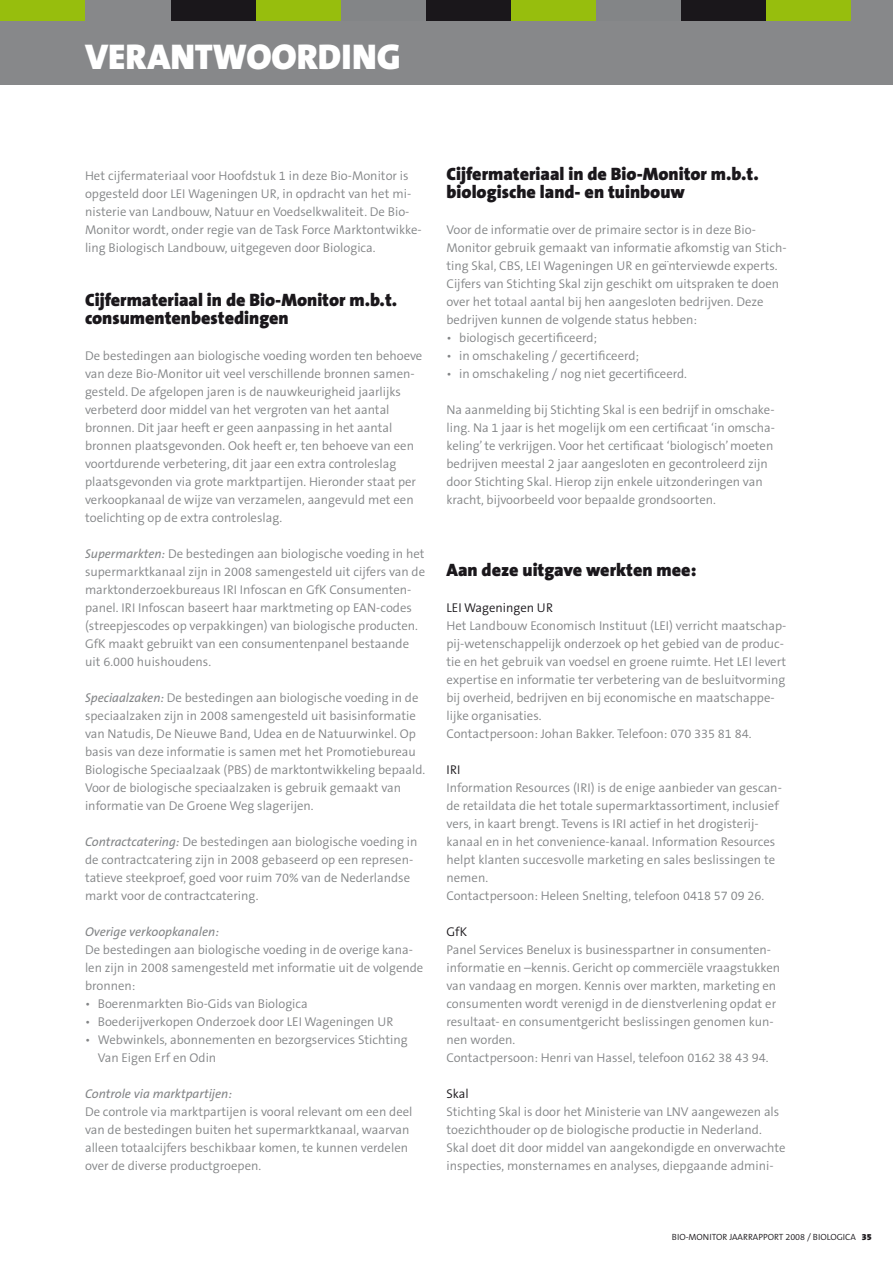
<style>
.page{position:relative;width:893px;height:1263px;background:#fff}
.page>*{position:absolute;margin:0;border:0;box-sizing:border-box;transform-origin:0 0}
.t1{font:900 36px "The Sans B9";color:#fff}
.t2{font:900 18px/18px "The Sans B9";color:#1a171b}
.t3{font:300 12.75px/18px "The Sans B4";color:#838587}
.t4{font:italic 12.75px "The Sans B5 Plain";color:#838587}
.t5{font:300 12.75px "The Sans B4";color:#1a171b}
.t6{font:300 9px "The Sans B4";color:#1a171b}
.s1{font-family:"The Sans B5 Plain";font-weight:400;font-style:italic}
.s2{font-family:"The Sans B9";font-weight:900}
</style>
<div class="page">
<div style="left:850px;top:0;width:43px;height:21px;background:#87888a"></div>
<div style="left:765px;top:0;width:85px;height:21px;background:#97be0d"></div>
<div style="left:680px;top:0;width:85px;height:21px;background:#1a171b"></div>
<div style="left:595px;top:0;width:85px;height:21px;background:#838587"></div>
<div style="left:0;top:0;width:85px;height:21px;background:#97be0d"></div>
<div style="left:510px;top:0;width:85px;height:21px;background:#97be0d"></div>
<div style="left:425px;top:0;width:85px;height:21px;background:#1a171b"></div>
<div style="left:340px;top:0;width:85px;height:21px;background:#838587"></div>
<div style="left:255px;top:0;width:85px;height:21px;background:#97be0d"></div>
<div style="left:170px;top:0;width:85px;height:21px;background:#1a171b"></div>
<div style="left:85px;top:0;width:85px;height:21px;background:#87888a"></div>
<div style="left:0;top:21px;width:893px;height:64px;background:#87888a"></div>
<h1 class="t1" style="left:85px;top:38px;width:112px">Verantw</h1>
<h1 class="t1" style="left:246px;top:38px;width:71px">oordin</h1>
<h1 class="t1" style="left:377px;top:38px;width:25px">g</h1>
<p class="t3" style="left:85px;top:167px;width:338px">Het cijfermateriaal voor Hoofdstuk 1 in deze Bio-Monitor is opgesteld door LEI Wageningen UR, in opdracht van het mi&shy;nisterie van Landbouw, Natuur en Voedselkwaliteit. De Bio-Monitor wordt, onder regie van de Task Force Marktontwikke&shy;ling Biologisch Landbouw, uitgegeven door Biologica.</p>
<h2 class="t2" style="left:85px;top:291px;width:314px">Cijfermateriaal in de Bio-Monitor m.b.t. consumentenbestedingen</h2>
<p class="t3" style="left:85px;top:347px;width:339px">De bestedingen aan biologische voeding worden ten behoeve van deze Bio-Monitor uit veel verschillende bronnen samen&shy;gesteld. De afgelopen jaren is de nauwkeurigheid jaarlijks verbeterd door middel van het vergroten van het aantal bronnen. Dit jaar heeft er geen aanpassing in het aantal bronnen plaatsgevonden. Ook heeft er, ten behoeve van een voortdurende verbetering, dit jaar een extra controleslag plaatsgevonden via grote marktpartijen. Hieronder staat per verkoopkanaal de wijze van verzamelen, aangevuld met een toelichting op de extra controleslag.</p>
<p class="t3" style="left:85px;top:545px;width:342px"><span class="s1">Supermarkten:</span> De bestedingen aan biologische voeding in het supermarktkanaal zijn in 2008 samengesteld uit cijfers van de marktonderzoekbureaus IRI I nfoscan en GfK Consumenten&shy;panel. IRI I nfoscan baseert haar marktmeting op EAN-codes (streepjescodes op verpakkingen) van biologische producten.<br>GfK maakt gebruikt van een consumentenpanel bestaande uit 6.000 huishoudens.</p>
<p class="t3" style="left:85px;top:689px;width:342px"><span class="s1">Speciaalzaken:</span> De bestedingen aan biologische voeding in de speciaalzaken zijn in 2008 samengesteld uit basisinformatie van Natudis, De N ieuwe Band, Udea en de Natuurwinkel. Op basis van deze informatie is samen met het Promotiebureau Biologische Speciaalzaak (PBS) de marktontwikkeling bepaald.<br>Voor de biologische speciaalzaken is gebruik gemaakt van informatie van De Groene Weg slagerijen.</p>
<p class="t3" style="left:85px;top:833px;width:334px"><span class="s1">Contractcatering:</span> De bestedingen aan biologische voeding in de contractcatering zijn in 2008 gebaseerd op een represen&shy;tatieve steekproef, goed voor ruim 70% van de N ederlandse markt voor de contractcatering.</p>
<p class="t4" style="left:85px;top:925px;width:135px">Overige verkoopkanalen:</p>
<p class="t3" style="left:85px;top:941px;width:340px">De bestedingen aan biologische voeding in de overige kana&shy;len zijn in 2008 samengesteld met informatie uit de volgende bronnen:</p>
<p class="t3" style="left:85px;top:995px;width:224px">• Boerenmarkten Bio-Gids van Biologica</p>
<p class="t3" style="left:85px;top:1013px;width:308px">• Boederijverkopen Onderzoek door LEI Wageningen UR</p>
<p class="t3" style="left:98px;top:1031px;width:311px;text-indent:-13px">• Webwinkels, abonnementen en bezorgservices Stichting<br>Van Eigen Erf en Odin</p>
<p class="t4" style="left:85px;top:1087px;width:149px">Controle via marktpartijen:</p>
<p class="t3" style="left:85px;top:1103px;width:329px">De controle via marktpartijen is vooral relevant om een deel van de bestedingen buiten het supermarktkanaal, waarvan alleen totaalcijfers beschikbaar komen, te kunnen verdelen over de diverse productgroepen.</p>
<h2 class="t2" style="left:446px;top:165px;width:314px">Cijfermateriaal in de Bio-Monitor m.b.t. biologische land- en tuinbouw</h2>
<p class="t3" style="left:446px;top:221px;width:342px">Voor de informatie over de primaire sector is in deze Bio-Monitor gebruik gemaakt van informatie afkomstig van Stich&shy;ting Skal, CBS, LEI Wageningen UR en geïnterviewde experts.<br>Cijfers van Stichting Skal zijn geschikt om uitspraken te doen over het totaal aantal bij hen aangesloten bedrijven. Deze bedrijven kunnen de volgende status hebben:</p>
<p class="t3" style="left:446px;top:329px;width:152px">• biologisch gecertificeerd;</p>
<p class="t3" style="left:446px;top:347px;width:194px">• in omschakeling / gecertificeerd;</p>
<p class="t3" style="left:446px;top:365px;width:242px">• in omschakeling / nog niet gecertificeerd.</p>
<p class="t3" style="left:446px;top:401px;width:330px">Na aanmelding bij Stichting Skal is een bedrijf in omschake&shy;ling. Na 1 jaar is het mogelijk om een certificaat ‘in omscha&shy;keling’ te verkrijgen. Voor het certificaat ‘biologisch’ moeten bedrijven meestal 2 jaar aangesloten en gecontroleerd zijn door Stichting Skal. Hierop zijn enkele uitzonderingen van kracht, bijvoorbeeld voor bepaalde grondsoorten.</p>
<h2 class="t2" style="left:446px;top:561px;width:251px">Aan deze uitgave werkten mee:</h2>
<p class="t5" style="left:446px;top:601px;width:107px">LEI Wageningen UR</p>
<p class="t3" style="left:446px;top:617px;width:341px">Het Landbouw Economisch I nstituut (LEI) verricht maatschap&shy;pij-wetenschappelijk onderzoek op het gebied van de produc&shy;tie en het gebruik van voedsel en groene ruimte. Het LEI levert expertise en informatie ter verbetering van de besluitvorming bij overheid, bedrijven en bij economische en maatschappe&shy;lijke organisaties.<br>Contactpersoon: Johan Bakker. Telefoon: 070 335 81 84.</p>
<p class="t5" style="left:446px;top:763px;width:5px">IRI</p>
<p class="t3" style="left:446px;top:779px;width:337px">I nformation Resources (IRI) is de enige aanbieder van gescan&shy;de retaildata die het totale supermarktassortiment, inclusief vers, in kaart brengt. Tevens is IRI actief in het drogisterij&shy;kanaal en in het convenience-kanaal. I nformation Resources helpt klanten succesvolle marketing en sales beslissingen te nemen.<br>Contactpersoon: Heleen Snelting, telefoon 0418 57 09 26.</p>
<p class="t5" style="left:446px;top:925px;width:22px">GfK</p>
<p class="t3" style="left:446px;top:941px;width:335px">Panel Services Benelux is businesspartner in consumenten&shy;informatie en –kennis. Gericht op commerciële vraagstukken van vandaag en morgen. Kennis over markten, marketing en consumenten wordt verenigd in de dienstverlening opdat er resultaat- en consumentgericht beslissingen genomen kun&shy;nen worden.<br>Contactpersoon: Henri van Hassel, telefoon 0162 38 43 94.</p>
<p class="t5" style="left:446px;top:1087px;width:24px">Skal</p>
<p class="t3" style="left:446px;top:1103px;width:341px">Stichting Skal is door het Ministerie van LNV aangewezen als toezichthouder op de biologische productie in Nederland.<br>Skal doet dit door middel van aangekondigde en onverwachte inspecties, monsternames en analyses, diepgaande admini-</p>
<p class="t6" style="left:672px;top:1232px;width:201px">Bio-Monitor jaarrapport 2008 / Biologica <span class="s2">35</span></p>
</div>
